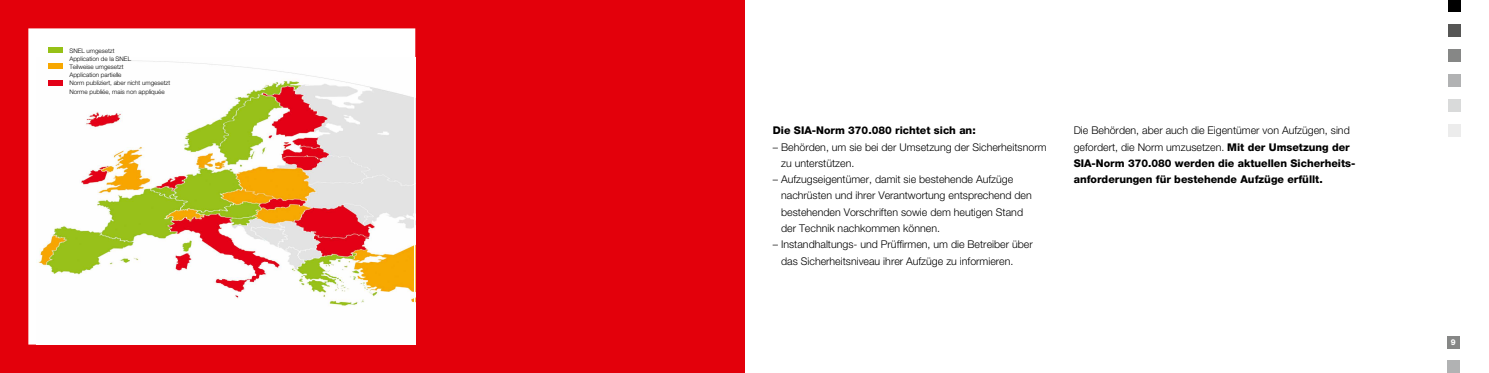
<style>
.page{position:relative;width:1489px;height:373px;background:#fff}
.page>*{position:absolute;margin:0;border:0;box-sizing:border-box;transform-origin:0 0}
.t1{font:300 10.62px/16.2px "Helvetica Neue";color:#000}
.t2{font:800 10.62px/16.2px "Helvetica Neue";color:#000}
.t3{font:800 8.12px "Helvetica Neue";color:#fff;scale:.95 1}
.t4{font:300 6.25px/8.1px "Helvetica Neue";color:#000}
.s1{font-weight:300}
</style>
<div class="page">
<div style="left:1448px;top:0;width:12px;height:12px;background:#000"></div>
<div style="left:1448px;top:25px;width:12px;height:12px;background:#565655"></div>
<div style="left:1448px;top:50px;width:12px;height:12px;background:#868786"></div>
<div style="left:1448px;top:74px;width:12px;height:12px;background:#b1b2b3"></div>
<div style="left:1448px;top:99px;width:12px;height:12px;background:#d9dada"></div>
<div style="left:1448px;top:124px;width:12px;height:12px;background:#ececec"></div>
<div style="left:1446px;top:335px;width:12px;height:12px;background:#868786"></div>
<div style="left:1446px;top:360px;width:12px;height:12px;background:#b1b2b3"></div>
<div style="left:0;top:0;width:744px;height:372px;background:#e3000b"></div>
<div style="left:29px;top:29px;width:385px;height:314px;background:#fff"></div>
<img style="left:38px;top:60px;width:375px;height:246px">
<div style="left:28px;top:28px;width:387px;height:316px;border:1px solid #fff"></div>
<div style="left:48px;top:47px;width:14px;height:6px;background:#96c117"></div>
<div style="left:48px;top:64px;width:14px;height:5px;background:#f7a700"></div>
<div style="left:48px;top:80px;width:14px;height:5px;background:#e30017"></div>
<p class="t4" style="left:69px;top:46px;width:102px">SNEL umgesetzt<br>Application de la SNEL<br>Teilweise umgesetzt<br>Application partielle<br>Norm publiziert, aber nicht umgesetzt<br>Norme publiée, mais non appliquée</p>
<p class="t2" style="left:772px;top:122px;width:204px">Die SIA-Norm 370.080 richtet sich an:</p>
<p class="t1" style="left:781px;top:138px;width:267px;text-indent:-8px">– Behörden, um sie bei der Umsetzung der Sicherheitsnorm zu unterstützen.</p>
<p class="t1" style="left:781px;top:171px;width:252px;text-indent:-8px">– Aufzugseigentümer, damit sie bestehende Aufzüge nachrüsten und ihrer Verantwortung entsprechend den bestehenden Vorschriften sowie dem heutigen Stand der Technik nachkommen können.</p>
<p class="t1" style="left:781px;top:236px;width:253px;text-indent:-8px">– Instandhaltungs- und Prüffirmen, um die Betreiber über das Sicherheitsniveau ihrer Aufzüge zu informieren.</p>
<p class="t2" style="left:1073px;top:122px;width:283px"><span class="s1">Die Behörden, aber auch die Eigentümer von Aufzügen, sind gefordert, die Norm umzusetzen.</span> Mit der Umsetzung der SIA-Norm 370.080 werden die aktuellen Sicherheits&shy;anforderungen für bestehende Aufzüge erfüllt.</p>
<p class="t3" style="left:1450px;top:336px;width:7px">9</p>
</div>
